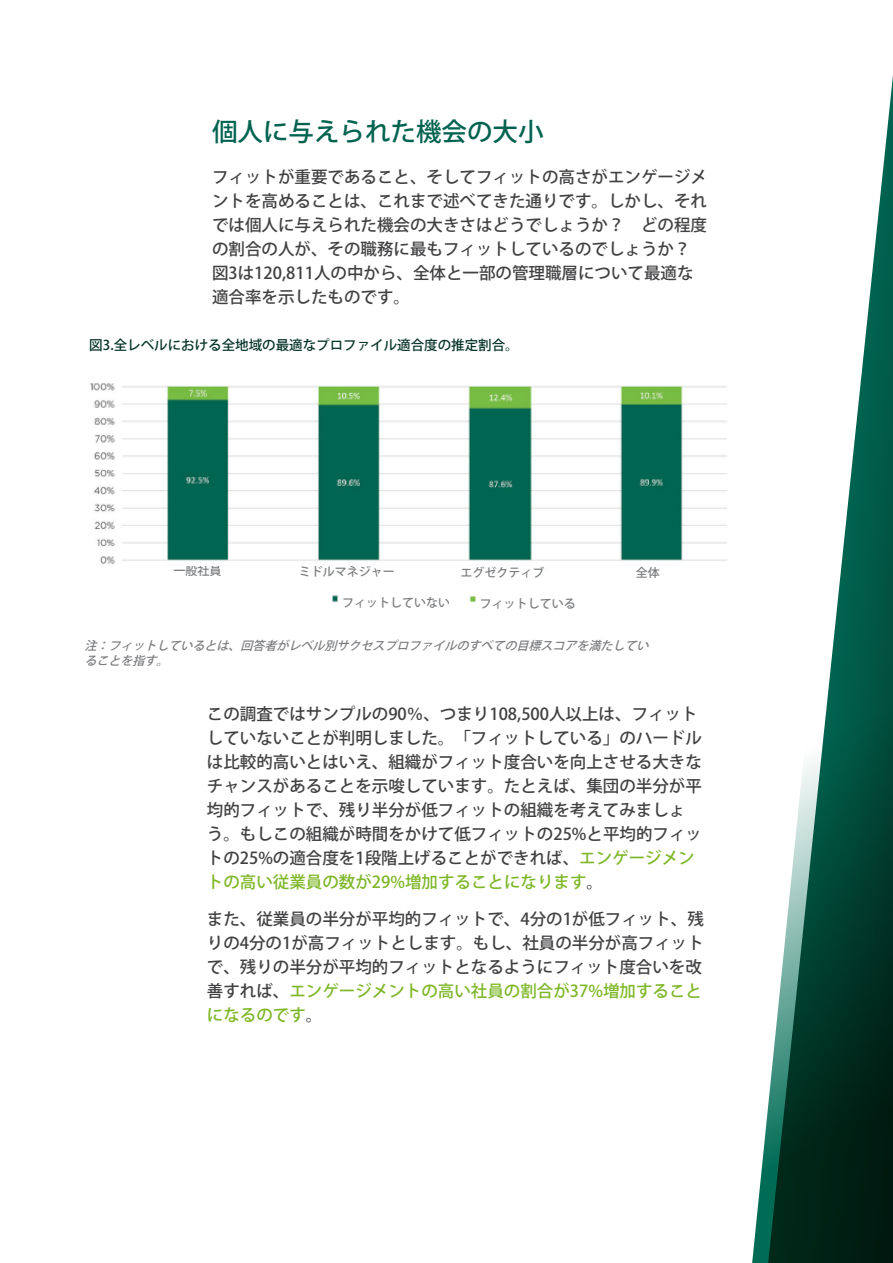
<style>
.page{position:relative;width:893px;height:1263px;background:#fff}
.page>*{position:absolute;margin:0;border:0;box-sizing:border-box;transform-origin:0 0}
.t1{font:500 25.5px "Koz Go Pr 6 N";color:#00634f}
.t2{font:500 16.5px/24px "Koz Go Pr 6 N";color:#414042}
.t3{font:500 13.5px "Koz Go Pr 6 N";color:#053328}
.t4{font:italic 500 12px/14.4px "Koz Go Pr 6 N";color:#7b7c7f}
.t5{font:500 12px "Koz Go Pr 6 N";color:#7a7c7e}
.s1{color:#7db728}
</style>
<div class="page">
<svg style="left:752px;top:151px;width:141px;height:1112px"></svg>
<img style="left:90px;top:383px;width:637px;height:181px">
<img style="left:332px;top:595px;width:6px;height:7px">
<img style="left:469px;top:596px;width:7px;height:7px">
<h1 class="t1" style="left:212px;top:118px;width:333px">個人に与えられた機会の大小</h1>
<p class="t2" style="left:212px;top:165px;width:496px">フィットが重要であること、そしてフィットの高さがエンゲージメントを高めることは、これまで述べてきた通りです。しかし、それでは個人に与えられた機会の大きさはどうでしょうか？　どの程度の割合の人が、その職務に最もフィットしているのでしょうか？図3は120,811人の中から、全体と一部の管理職層について最適な適合率を示したものです。</p>
<p class="t3" style="left:89px;top:337px;width:431px">図3.全レベルにおける全地域の最適なプロファイル適合度の推定割合。</p>
<p class="t5" style="left:174px;top:564px;width:49px">一般社員</p>
<p class="t5" style="left:461px;top:566px;width:85px">エグゼクティブ</p>
<p class="t5" style="left:636px;top:565px;width:25px">全体</p>
<p class="t5" style="left:480px;top:597px;width:97px">フィットしている</p>
<p class="t5" style="left:299px;top:565px;width:97px">ミドルマネジャー</p>
<p class="t5" style="left:342px;top:596px;width:109px">フィットしていない</p>
<p class="t4" style="left:84px;top:639px;width:570px">注：フィットしているとは、回答者がレベル別サクセスプロファイルのすべての目標スコアを満たしていることを指す。</p>
<p class="t2" style="left:207px;top:702px;width:497px">この調査ではサンプルの90％、つまり108,500人以上は、フィットしていないことが判明しました。「フィットしている」のハードルは比較的高いとはいえ、組織がフィット度合いを向上させる大きなチャンスがあることを示唆しています。たとえば、集団の半分が平均的フィットで、残り半分が低フィットの組織を考えてみましょう。もしこの組織が時間をかけて低フィットの25%と平均的フィットの25%の適合度を1段階上げることができれば、<span class="s1">エンゲージメントの高い従業員の数が29%増加することになります</span>。</p>
<p class="t2" style="left:207px;top:907px;width:499px">また、従業員の半分が平均的フィットで、4分の1が低フィット、残りの4分の1が高フィットとします。もし、社員の半分が高フィットで、残りの半分が平均的フィットとなるようにフィット度合いを改善すれば、<span class="s1">エンゲージメントの高い社員の割合が37%増加することになるのです</span>。</p>
</div>
